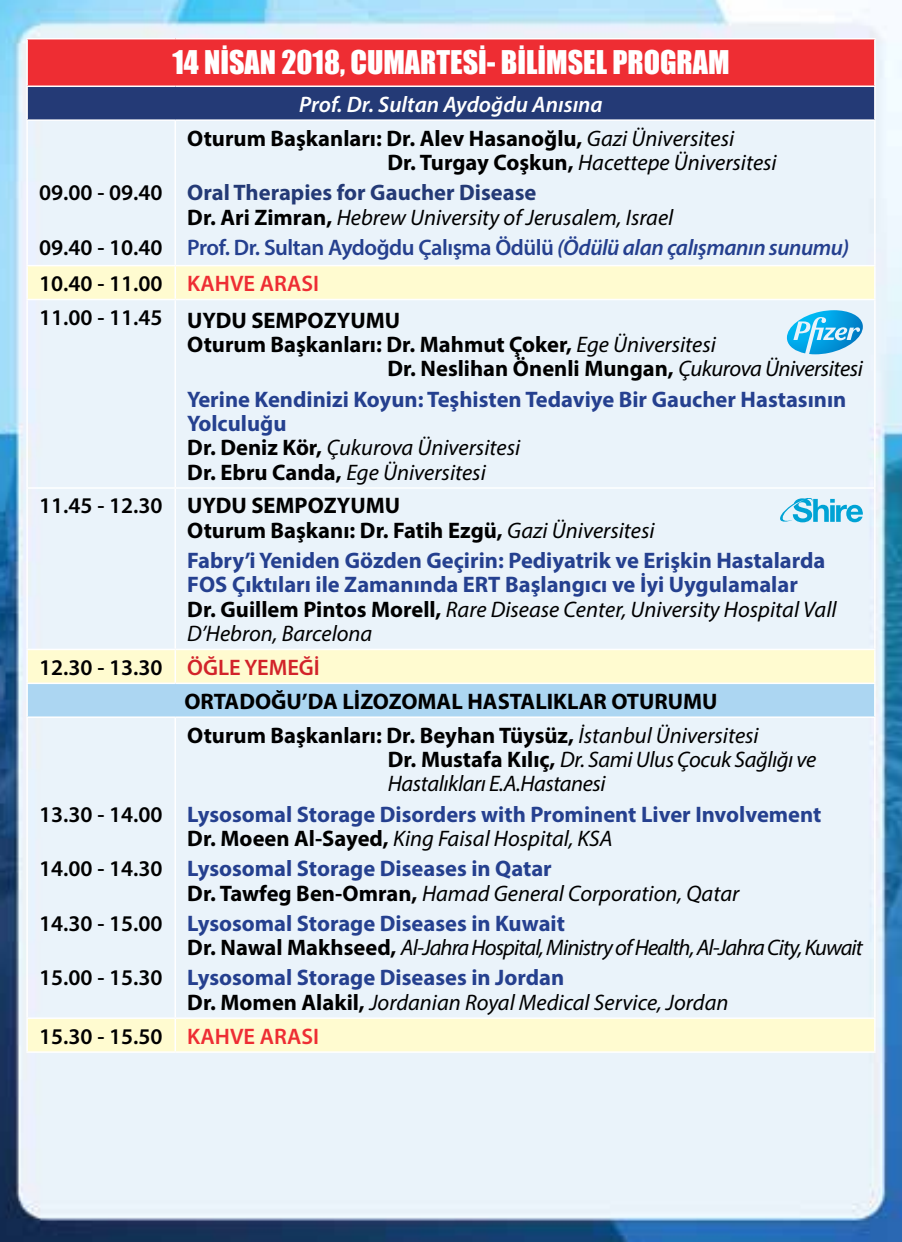
<style>
.page{position:relative;width:902px;height:1242px;background:#fff}
.page>*{position:absolute;margin:0;border:0;box-sizing:border-box;transform-origin:0 0}
.t1{font:30px "Impact";color:#fff}
.t2{font:700 22.5px/24.3px "Myriad Pro";color:#25408f}
.t3{font:700 22.5px/24.3px "Myriad Pro";color:#000}
.t4{font:italic 22.5px/24.3px "Myriad Pro";color:#000}
.t5{font:italic 22.5px/24.3px "Myriad Pro";letter-spacing:-.02em;color:#000}
.t6{font:600 22.5px/36.3px "Myriad Pro";letter-spacing:-.02em;color:#25408f}
.t7{font:italic 22.5px/24.3px "Myriad Pro";letter-spacing:-.04em;color:#000}
.t8{font:600 22.5px "Myriad Pro";color:#000}
.t9{font:italic 600 22.5px "Myriad Pro";color:#fff}
.s1{font-weight:400;font-style:italic}
.s2{font-weight:700;font-style:normal;color:#243a76}
.s3{font-weight:700;font-style:normal}
.s4{font-style:italic}
.s5{color:#000}
.s6{color:#ee2d33}
.s7{font-weight:700;color:#000}
.s8{font-weight:400;font-style:italic;color:#000}
.s9{font-weight:600}
.s10{font-weight:600;color:#d2232a}
.s11{font-weight:700;font-style:normal;color:#25408f}
</style>
<div class="page">
<img style="left:0;top:0;width:901px;height:1242px">
<div style="left:27px;top:39px;width:847px;height:47px;background:#ee2d33"></div>
<div style="left:27px;top:86px;width:847px;height:34px;background:#243a76"></div>
<div style="left:28px;top:266px;width:846px;height:33px;background:#fffbd0"></div>
<svg style="left:28px;top:650px;width:846px;height:401px;background:#edf4f2"></svg>
<div style="left:27px;top:683px;width:847px;height:34px;background:#acd6f2"></div>
<hr style="left:26px;top:1017px;width:149px;height:2px;background:#fff">
<hr style="left:26px;top:1019px;width:2px;height:32px;background:#fff">
<hr style="left:175px;top:1017px;width:700px;height:2px;background:#fff">
<hr style="left:174px;top:1019px;width:2px;height:32px;background:#fff">
<hr style="left:874px;top:1019px;width:1px;height:32px;background:#fff">
<hr style="left:26px;top:1051px;width:149px;height:1px;background:#fff">
<hr style="left:175px;top:1051px;width:700px;height:1px;background:#fff">
<hr style="left:26px;top:648px;width:149px;height:2px;background:#fff">
<hr style="left:26px;top:650px;width:2px;height:32px;background:#fff">
<hr style="left:175px;top:648px;width:700px;height:2px;background:#fff">
<hr style="left:174px;top:650px;width:2px;height:32px;background:#fff">
<hr style="left:874px;top:650px;width:1px;height:32px;background:#fff">
<hr style="left:26px;top:38px;width:149px;height:1px;background:#fff">
<hr style="left:26px;top:39px;width:2px;height:46px;background:#fff">
<hr style="left:175px;top:38px;width:700px;height:1px;background:#fff">
<hr style="left:874px;top:39px;width:1px;height:46px;background:#fff">
<hr style="left:26px;top:85px;width:149px;height:2px;background:#fff">
<hr style="left:175px;top:85px;width:700px;height:2px;background:#fff">
<hr style="left:26px;top:265px;width:149px;height:1px;background:#fff">
<hr style="left:26px;top:266px;width:2px;height:33px;background:#fff">
<hr style="left:175px;top:265px;width:700px;height:1px;background:#fff">
<hr style="left:174px;top:266px;width:2px;height:33px;background:#fff">
<hr style="left:874px;top:266px;width:1px;height:33px;background:#fff">
<hr style="left:26px;top:299px;width:149px;height:1px;background:#fff">
<hr style="left:175px;top:299px;width:700px;height:1px;background:#fff">
<hr style="left:26px;top:121px;width:2px;height:144px;background:#fff">
<hr style="left:174px;top:121px;width:2px;height:144px;background:#fff">
<hr style="left:874px;top:121px;width:1px;height:144px;background:#fff">
<hr style="left:26px;top:300px;width:2px;height:187px;background:#fff">
<hr style="left:174px;top:300px;width:2px;height:187px;background:#fff">
<hr style="left:874px;top:300px;width:1px;height:187px;background:#fff">
<hr style="left:26px;top:487px;width:149px;height:2px;background:#fff">
<hr style="left:26px;top:489px;width:2px;height:159px;background:#fff">
<hr style="left:175px;top:487px;width:700px;height:2px;background:#fff">
<hr style="left:174px;top:489px;width:2px;height:159px;background:#fff">
<hr style="left:874px;top:489px;width:1px;height:159px;background:#fff">
<hr style="left:26px;top:718px;width:2px;height:299px;background:#fff">
<hr style="left:174px;top:718px;width:2px;height:299px;background:#fff">
<hr style="left:874px;top:718px;width:1px;height:299px;background:#fff">
<hr style="left:26px;top:87px;width:2px;height:32px;background:#fff">
<hr style="left:874px;top:87px;width:1px;height:32px;background:#fff">
<hr style="left:26px;top:119px;width:149px;height:2px;background:#fff">
<hr style="left:175px;top:119px;width:700px;height:2px;background:#fff">
<hr style="left:26px;top:682px;width:149px;height:2px;background:#fff">
<hr style="left:26px;top:684px;width:2px;height:32px;background:#fff">
<hr style="left:175px;top:682px;width:700px;height:2px;background:#fff">
<hr style="left:874px;top:684px;width:1px;height:32px;background:#fff">
<hr style="left:26px;top:716px;width:149px;height:2px;background:#fff">
<hr style="left:175px;top:716px;width:700px;height:2px;background:#fff">
<svg style="left:786px;top:310px;width:76px;height:44px;background:#62c1eb"></svg>
<svg style="left:779px;top:497px;width:84px;height:25px;background:#89d1ea"></svg>
<h1 class="t1" style="left:172px;top:39px;width:558px">14 NİSAN 2018, CUMARTESİ- BİLİMSEL PROGRAM</h1>
<p class="t9" style="left:299px;top:90px;width:305px">Prof. Dr. Sultan Aydoğdu Anısına</p>
<p class="t3" style="left:387px;top:125px;width:391px;text-indent:-200px">Oturum Başkanları: Dr. Alev Hasanoğlu, <span class="s1">Gazi Üniversitesi<br></span>Dr. Turgay Coşkun, <span class="s1">Hacettepe Üniversitesi</span></p>
<p class="t4" style="left:187px;top:180px;width:487px"><span class="s2">Oral Therapies for Gaucher Disease<br></span><span class="s3">Dr. Ari Zimran,</span> Hebrew University of Jerusalem, Israel</p>
<p class="t6" style="left:39px;top:228px;width:811px;text-indent:148px">Prof. Dr. Sultan Aydoğdu Çalışma Ödülü <span class="s4">(Ödülü alan çalışmanın sunumu)<br></span><span class="s5">10.40 - 11.00</span> <span class="s6">KAHVE ARASI<br></span><span class="s5">11.00 - 11.45</span> <span class="s7">UYDU SEMPOZYUMU</span></p>
<p class="t3" style="left:387px;top:331px;width:477px;text-indent:-200px">Oturum Başkanları: Dr. Mahmut Çoker, <span class="s1">Ege Üniversitesi<br></span>Dr. Neslihan Önenli Mungan, <span class="s1">Çukurova Üniversitesi</span></p>
<p class="t2" style="left:187px;top:386px;width:660px">Yerine Kendinizi Koyun: Teşhisten Tedaviye Bir Gaucher Hastasının Yolculuğu<br><span class="s5">Dr. Deniz Kör,</span> <span class="s8">Çukurova Üniversitesi<br></span><span class="s5">Dr. Ebru Canda,</span> <span class="s8">Ege Üniversitesi</span></p>
<p class="t3" style="left:187px;top:493px;width:469px;text-indent:-148px"><span class="s9">11.45 - 12.30</span> UYDU SEMPOZYUMU<br>Oturum Başkanı: Dr. Fatih Ezgü, <span class="s1">Gazi Üniversitesi</span></p>
<p class="t2" style="left:187px;top:547px;width:650px">Fabry’i Yeniden Gözden Geçirin: Pediyatrik ve Erişkin Hastalarda FOS Çıktıları ile Zamanında ERT Başlangıcı ve İyi Uygulamalar<br><span class="s5">Dr. Guillem Pintos Morell,</span> <span class="s8">Rare Disease Center, University Hospital Vall D’Hebron, Barcelona</span></p>
<p class="t3" style="left:184px;top:649px;width:534px;line-height:33.9px;text-indent:-145px"><span class="s9">12.30 - 13.30</span> <span class="s10">ÖĞLE YEMEĞİ<br></span>ORTADOĞU’DA LİZOZOMAL HASTALIKLAR OTURUMU</p>
<p class="t8" style="left:39px;top:178px;width:125px">09.00 - 09.40</p>
<p class="t8" style="left:39px;top:233px;width:125px">09.40 - 10.40</p>
<p class="t5" style="left:388px;top:722px;width:430px;text-indent:-200px"><span class="s3">Oturum Başkanları: Dr. Beyhan Tüysüz,</span> İstanbul Üniversitesi<br><span class="s3">Dr. Mustafa Kılıç,</span> Dr. Sami Ulus Çocuk Sağlığı ve<br>Hastalıkları E.A.Hastanesi</p>
<p class="t2" style="left:187px;top:801px;width:635px">Lysosomal Storage Disorders with Prominent Liver Involvement<br><span class="s5">Dr. Moeen Al-Sayed,</span> <span class="s8">King Faisal Hospital, KSA</span></p>
<p class="t2" style="left:187px;top:855px;width:553px">Lysosomal Storage Diseases in Qatar<br><span class="s5">Dr. Tawfeg Ben-Omran,</span> <span class="s8">Hamad General Corporation, Qatar</span></p>
<p class="t7" style="left:187px;top:910px;width:677px"><span class="s11">Lysosomal Storage Diseases in Kuwait<br></span><span class="s3">Dr. Nawal Makhseed,</span> Al-Jahra Hospital, Ministry of Health, Al-Jahra City, Kuwait</p>
<p class="t4" style="left:187px;top:965px;width:542px"><span class="s11">Lysosomal Storage Diseases in Jordan<br></span><span class="s3">Dr. Momen Alakil,</span> Jordanian Royal Medical Service, Jordan</p>
<p class="t8" style="left:39px;top:1021px;width:281px">15.30 - 15.50 <span class="s6">KAHVE ARASI</span></p>
<p class="t8" style="left:39px;top:799px;width:125px">13.30 - 14.00</p>
<p class="t8" style="left:39px;top:854px;width:125px">14.00 - 14.30</p>
<p class="t8" style="left:39px;top:909px;width:125px">14.30 - 15.00</p>
<p class="t8" style="left:39px;top:963px;width:125px">15.00 - 15.30</p>
</div>
